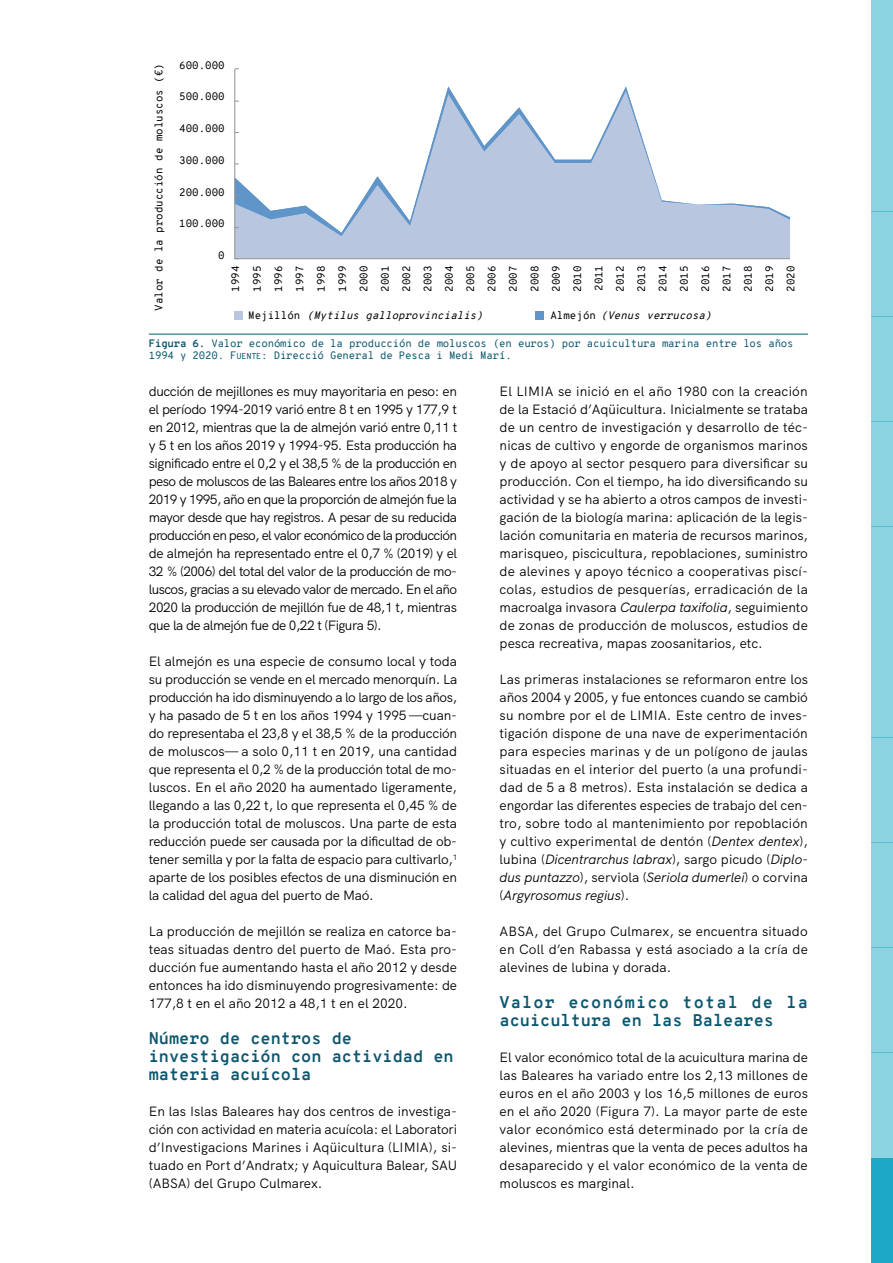
<style>
.page{position:relative;width:893px;height:1263px;background:#fff}
.page>*{position:absolute;margin:0;border:0;box-sizing:border-box;transform-origin:0 0}
.t1{font:700 16.5px/18px "Overpass Mono";color:#0c5770}
.t2{font:13.5px/18px "HK Grotesk";color:#000;text-align:justify}
.t3{font:10.65px/21.3px "Overpass Mono";color:#000;text-align:justify}
.t4{font:italic 10.65px "Overpass Mono";color:#000}
.t5{font:10.5px/12px "Overpass Mono";letter-spacing:-.02em;color:#0c5770}
.s1{font-style:normal}
.s2{font-weight:700}
.s3{font-family:"Overpass Mono Regular SC800"}
.s4{font-family:"Overpass Mono Regular SC800";font-size:8.4px}
.s5{font-style:italic}
</style>
<div class="page">
<div style="left:872px;top:0;width:21px;height:106px;background:#8dd4e3"></div>
<div style="left:872px;top:421px;width:21px;height:106px;background:#8dd4e3"></div>
<div style="left:872px;top:842px;width:21px;height:105px;background:#8dd4e3"></div>
<div style="left:872px;top:211px;width:21px;height:105px;background:#8dd4e3"></div>
<div style="left:872px;top:632px;width:21px;height:105px;background:#8dd4e3"></div>
<div style="left:872px;top:1053px;width:21px;height:105px;background:#8dd4e3"></div>
<div style="left:872px;top:106px;width:21px;height:105px;background:#8dd4e3"></div>
<div style="left:872px;top:527px;width:21px;height:105px;background:#8dd4e3"></div>
<div style="left:872px;top:947px;width:21px;height:106px;background:#8dd4e3"></div>
<div style="left:872px;top:316px;width:21px;height:106px;background:#8dd4e3"></div>
<div style="left:872px;top:737px;width:21px;height:105px;background:#8dd4e3"></div>
<div style="left:872px;top:1158px;width:21px;height:105px;background:#1ca9c7"></div>
<hr style="left:149px;top:334px;width:659px;height:1px;background:#0c5770">
<div style="left:235px;top:311px;width:8px;height:8px;background:#b8c7df"></div>
<div style="left:535px;top:311px;width:9px;height:8px;background:#6095c9"></div>
<div style="left:235px;top:236px;width:534px;height:22px;background:#b8c7df"></div>
<svg style="left:235px;top:87px;width:555px;height:149px"></svg>
<hr style="left:234px;top:69px;width:1px;height:190px;background:#989898">
<hr style="left:235px;top:258px;width:555px;height:1px;background:#989898">
<p class="t3" style="left:148px;top:311px;width:249px;rotate:-90deg">Valor de la producción de moluscos (€)</p>
<p class="t3" style="left:179px;top:54px;width:47px">600.000</p>
<p class="t3" style="left:179px;top:86px;width:47px">500.000</p>
<p class="t3" style="left:179px;top:118px;width:47px">400.000</p>
<p class="t3" style="left:179px;top:150px;width:47px">300.000</p>
<p class="t3" style="left:179px;top:181px;width:47px">200.000</p>
<p class="t3" style="left:179px;top:213px;width:47px">100.000</p>
<p class="t3" style="left:218px;top:245px;width:8px">0</p>
<p class="t3" style="left:225px;top:292px;width:28px;rotate:-90deg">1994<br>1995<br>1996<br>1997<br>1998<br>1999<br>2000<br>2001<br>2002<br>2003<br>2004<br>2005<br>2006<br>2007<br>2008<br>2009<br>2010<br>2011<br>2012<br>2013<br>2014<br>2015<br>2016<br>2017<br>2018<br>2019<br>2020</p>
<p class="t4" style="left:248px;top:308px;width:240px"><span class="s1">M e j i l l ó n</span> (Mytilus galloprovincialis)</p>
<p class="t4" style="left:550px;top:308px;width:166px"><span class="s1">A l m e j ó n</span> (Venus verrucosa)</p>
<p class="t5" style="left:149px;top:337px;width:646px"><span class="s2">Figura 6.</span> Valor económico de la producción de moluscos (en euros) por acuicultura marina entre los años<br>1994 y 2020. <span class="s3">F</span><span class="s4">UENTE</span><span class="s3">:</span> Direcció General de Pesca i Medi Marí.</p>
<p class="t2" style="left:149px;top:381px;width:310px">ducción de mejillones es muy mayoritaria en peso: en el período 1994-2019 varió entre 8 t en 1995 y 177,9 t en 2012, mientras que la de almejón varió entre 0,11 t y 5 t en los años 2019 y 1994-95. Esta producción ha significado entre el 0,2 y el 38,5 % de la producción en peso de moluscos de las Baleares entre los años 2018 y 2019 y 1995, año en que la proporción de almejón fue la mayor desde que hay registros. A pesar de su reducida producción en peso, el valor económico de la producción de almejón ha representado entre el 0,7 % (2019) y el 32 % (2006) del total del valor de la producción de mo&shy;luscos, gracias a su elevado valor de mercado. En el año 2020 la producción de mejillón fue de 48,1 t, mientras que la de almejón fue de 0,22 t (Figura 5).</p>
<p class="t2" style="left:149px;top:651px;width:310px">El almejón es una especie de consumo local y toda su producción se vende en el mercado menorquín. La producción ha ido disminuyendo a lo largo de los años, y ha pasado de 5 t en los años 1994 y 1995 —cuan&shy;do representaba el 23,8 y el 38,5 % de la producción de moluscos— a solo 0,11 t en 2019, una cantidad que representa el 0,2 % de la producción total de mo&shy;luscos. En el año 2020 ha aumentado ligeramente, llegando a las 0,22 t, lo que representa el 0,45 % de la producción total de moluscos. Una parte de esta reducción puede ser causada por la dificultad de ob&shy;tener semilla y por la falta de espacio para cultivarlo,<sup>1 </sup>aparte de los posibles efectos de una disminución en la calidad del agua del puerto de Maó.</p>
<p class="t2" style="left:149px;top:921px;width:310px">La producción de mejillón se realiza en catorce ba&shy;teas situadas dentro del puerto de Maó. Esta pro&shy;ducción fue aumentando hasta el año 2012 y desde entonces ha ido disminuyendo progresivamente: de 177,8 t en el año 2012 a 48,1 t en el 2020.</p>
<p class="t1" style="left:149px;top:1029px;width:306px">Número de centros de investigación con actividad en materia acuícola</p>
<p class="t2" style="left:149px;top:1101px;width:310px">En las Islas Baleares hay dos centros de investiga&shy;ción con actividad en materia acuícola: el Laboratori d’Investigacions Marines i Aqüicultura (LIMIA), si&shy;tuado en Port d’Andratx; y Aquicultura Balear, SAU (ABSA) del Grupo Culmarex.</p>
<p class="t2" style="left:500px;top:381px;width:310px">El LIMIA se inició en el año 1980 con la creación de la Estació d’Aqüicultura. Inicialmente se trataba de un centro de investigación y desarrollo de téc&shy;nicas de cultivo y engorde de organismos marinos y de apoyo al sector pesquero para diversificar su producción. Con el tiempo, ha ido diversificando su actividad y se ha abierto a otros campos de investi&shy;gación de la biología marina: aplicación de la legis&shy;lación comunitaria en materia de recursos marinos, marisqueo, piscicultura, repoblaciones, suministro de alevines y apoyo técnico a cooperativas piscí&shy;colas, estudios de pesquerías, erradicación de la macroalga invasora <span class="s5">Caulerpa taxifolia</span>, seguimiento de zonas de producción de moluscos, estudios de pesca recreativa, mapas zoosanitarios, etc.</p>
<p class="t2" style="left:500px;top:669px;width:310px">Las primeras instalaciones se reformaron entre los años 2004 y 2005, y fue entonces cuando se cambió su nombre por el de LIMIA. Este centro de inves&shy;tigación dispone de una nave de experimentación para especies marinas y de un polígono de jaulas situadas en el interior del puerto (a una profundi&shy;dad de 5 a 8 metros). Esta instalación se dedica a engordar las diferentes especies de trabajo del cen&shy;tro, sobre todo al mantenimiento por repoblación y cultivo experimental de dentón (<span class="s5">Dentex dentex</span>), lubina (<span class="s5">Dicentrarchus labrax</span>), sargo picudo (<span class="s5">Diplo&shy;dus puntazzo</span>), serviola (<span class="s5">Seriola dumerlei</span>) o corvina (<span class="s5">Argyrosomus regius</span>).</p>
<p class="t2" style="left:500px;top:921px;width:310px">ABSA, del Grupo Culmarex, se encuentra situado en Coll d’en Rabassa y está asociado a la cría de alevines de lubina y dorada.</p>
<p class="t1" style="left:500px;top:993px;width:310px">Valor económico total de la acuicultura en las Baleares</p>
<p class="t2" style="left:500px;top:1047px;width:310px">El valor económico total de la acuicultura marina de las Baleares ha variado entre los 2,13 millones de euros en el año 2003 y los 16,5 millones de euros en el año 2020 (Figura 7). La mayor parte de este valor económico está determinado por la cría de alevines, mientras que la venta de peces adultos ha desaparecido y el valor económico de la venta de moluscos es marginal.</p>
</div>
